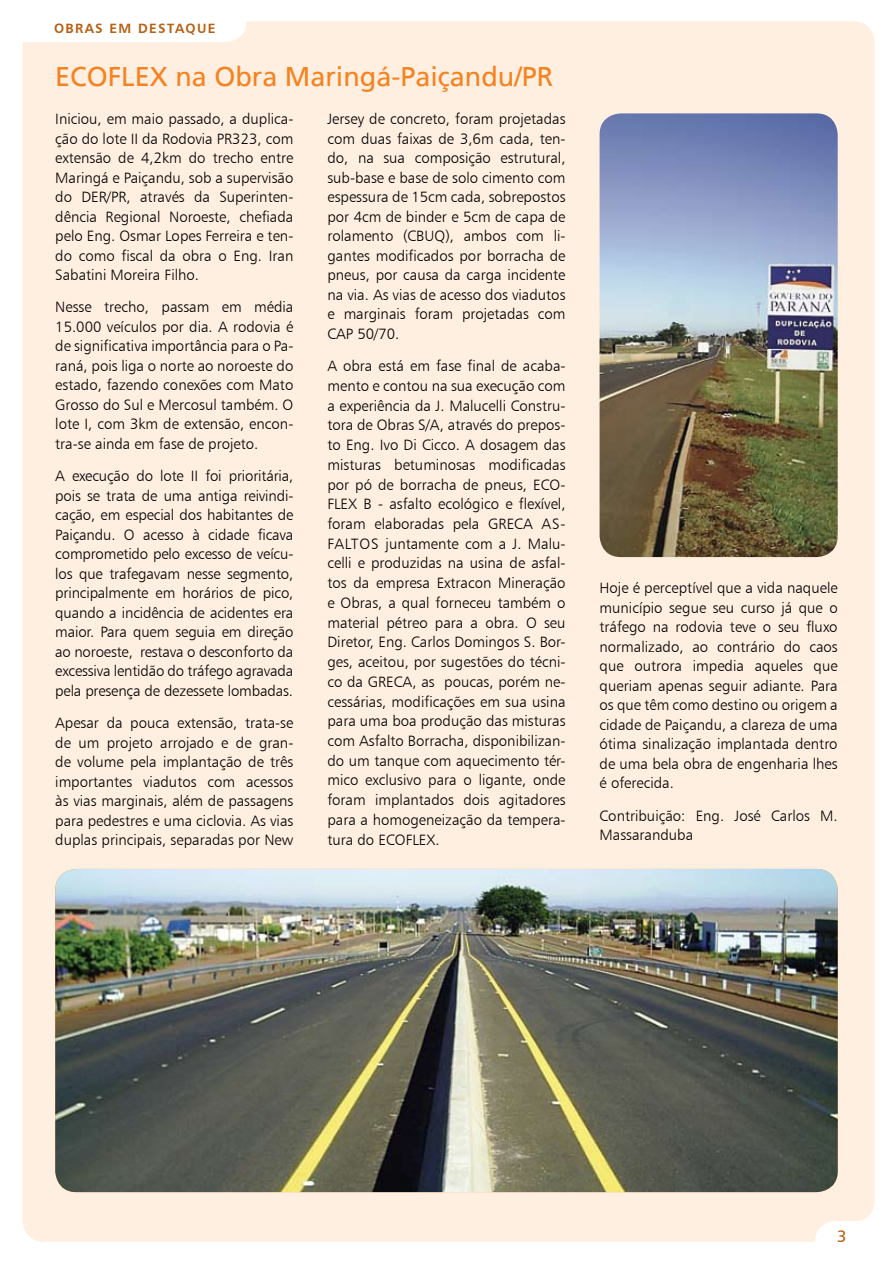
<style>
.page{position:relative;width:893px;height:1263px;background:#fff}
.page>*{position:absolute;margin:0;border:0;box-sizing:border-box;transform-origin:0 0}
.t1{font:27px "Frutiger";color:#f5821f}
.t2{font:15px/19.5px "Frutiger BT Light B";color:#000;text-align:justify}
.t3{font:13.5px "Frutiger BT Bold B";letter-spacing:.1em;color:#b56012}
</style>
<div class="page">
<div style="left:23px;top:21px;width:852px;height:1221px;background:#ffefe0"></div>
<svg style="left:23px;top:21px;width:224px;height:21px"></svg>
<img style="left:55px;top:869px;width:783px;height:323px;border-radius:21px">
<img style="left:600px;top:113px;width:238px;height:444px;border-radius:21px">
<svg style="left:815px;top:1221px;width:60px;height:21px"></svg>
<p class="t3" style="left:54px;top:20px;width:163px">OBRAS EM DESTAQUE</p>
<h1 class="t1" style="left:55px;top:61px;width:500px">ECOFLEX na Obra Maringá-Paiçandu/PR</h1>
<p class="t2" style="left:327px;top:109px;width:240px">Jersey de concreto, foram projetadas com duas faixas de 3,6m cada, ten&shy;do, na sua composição estrutural, sub-base e base de solo cimento com espessura de 15cm cada, sobrepostos por 4cm de binder e 5cm de capa de rolamento (CBUQ), ambos com li&shy;gantes modificados por borracha de pneus, por causa da carga incidente na via. As vias de acesso dos viadutos e marginais foram projetadas com CAP 50/70.</p>
<p class="t2" style="left:327px;top:356px;width:240px">A obra está em fase final de acaba&shy;mento e contou na sua execução com a experiência da J. Malucelli Constru&shy;tora de Obras S/A, através do prepos&shy;to Eng. Ivo Di Cicco. A dosagem das misturas betuminosas modificadas por pó de borracha de pneus, ECO-FLEX B - asfalto ecológico e flexível, foram elaboradas pela GRECA AS-FALTOS juntamente com a J. Malu&shy;celli e produzidas na usina de asfal&shy;tos da empresa Extracon Mineração e Obras, a qual forneceu também o material pétreo para a obra. O seu Diretor, Eng. Carlos Domingos S. Bor&shy;ges, aceitou, por sugestões do técni&shy;co da GRECA, as poucas, porém ne&shy;cessárias, modificações em sua usina para uma boa produção das misturas com Asfalto Borracha, disponibilizan&shy;do um tanque com aquecimento tér&shy;mico exclusivo para o ligante, onde foram implantados dois agitadores para a homogeneização da tempera&shy;tura do ECOFLEX.</p>
<p class="t2" style="left:55px;top:109px;width:240px">Iniciou, em maio passado, a duplica&shy;ção do lote II da Rodovia PR323, com extensão de 4,2km do trecho entre Maringá e Paiçandu, sob a supervisão do DER/PR, através da Superinten&shy;dência Regional Noroeste, chefiada pelo Eng. Osmar Lopes Ferreira e ten&shy;do como fiscal da obra o Eng. Iran Sabatini Moreira Filho.</p>
<p class="t2" style="left:55px;top:297px;width:240px">Nesse trecho, passam em média 15.000 veículos por dia. A rodovia é de significativa importância para o Pa&shy;raná, pois liga o norte ao noroeste do estado, fazendo conexões com Mato Grosso do Sul e Mercosul também. O lote I, com 3km de extensão, encon&shy;tra-se ainda em fase de projeto.</p>
<p class="t2" style="left:55px;top:466px;width:240px">A execução do lote II foi prioritária, pois se trata de uma antiga reivindi&shy;cação, em especial dos habitantes de Paiçandu. O acesso à cidade ficava comprometido pelo excesso de veícu&shy;los que trafegavam nesse segmento, principalmente em horários de pico, quando a incidência de acidentes era maior. Para quem seguia em direção ao noroeste, restava o desconforto da excessiva lentidão do tráfego agravada pela presença de dezessete lombadas.</p>
<p class="t2" style="left:55px;top:713px;width:240px">Apesar da pouca extensão, trata-se de um projeto arrojado e de gran&shy;de volume pela implantação de três importantes viadutos com acessos às vias marginais, além de passagens para pedestres e uma ciclovia. As vias duplas principais, separadas por New</p>
<p class="t2" style="left:600px;top:578px;width:240px">Hoje é perceptível que a vida naquele município segue seu curso já que o tráfego na rodovia teve o seu fluxo normalizado, ao contrário do caos que outrora impedia aqueles que queriam apenas seguir adiante. Para os que têm como destino ou origem a cidade de Paiçandu, a clareza de uma ótima sinalização implantada dentro de uma bela obra de engenharia lhes é oferecida.</p>
<p class="t2" style="left:600px;top:805px;width:240px">Contribuição: Eng. José Carlos M.<br>Massaranduba</p>
</div>
